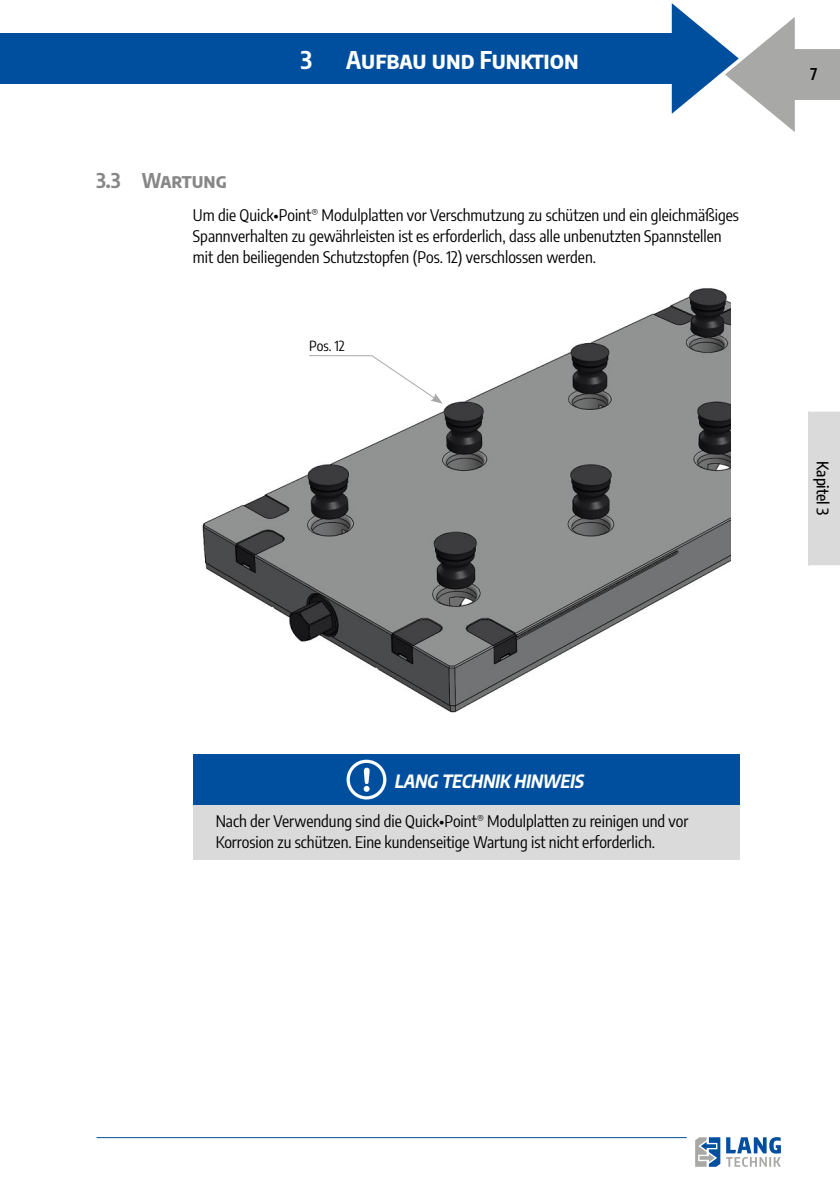
<style>
.page{position:relative;width:840px;height:1191px;background:#fff}
.page>*{position:absolute;margin:0;border:0;box-sizing:border-box;transform-origin:0 0}
.t1{font:700 24px "Encode Sans Condensed";color:#fff}
.t2{font:700 20px "Encode Sans Condensed";color:#878787}
.t3{font:italic 700 18px "Encode Sans Condensed";color:#fff}
.t4{font:16px/21px "Encode Sans Condensed";color:#000}
.t5{font:500 16px "Encode Sans Condensed";color:#000}
.t6{font:600 16px "Encode Sans Condensed";color:#000}
.t7{font:14px "Encode Sans Condensed";color:#000}
</style>
<div class="page">
<div style="left:0;top:33px;width:677px;height:51px;background:#004f9f"></div>
<svg style="left:671px;top:3px;width:168px;height:129px"></svg>
<hr style="left:96px;top:1137px;width:590px;height:1px;background:#004f9f">
<svg style="left:695px;top:1137px;width:85px;height:29px"></svg>
<div style="left:782px;top:63px;width:57px;height:21px;background:#a8a8a7"></div>
<div style="left:808px;top:411px;width:31px;height:155px;background:#dadada"></div>
<hr style="left:808px;top:411px;width:31px;height:1px;background:#fff">
<hr style="left:808px;top:565px;width:31px;height:1px;background:#fff">
<div style="left:193px;top:754px;width:545px;height:51px;background:#004f9f"></div>
<div style="left:193px;top:805px;width:545px;height:54px;background:#dadada"></div>
<svg style="left:346px;top:759px;width:40px;height:40px"></svg>
<img style="left:202px;top:288px;width:528px;height:425px">
<svg style="left:308px;top:355px;width:134px;height:49px"></svg>
<h1 class="t1" style="left:300px;top:42px;width:13px">3</h1>
<h1 class="t1" style="left:346px;top:42px;width:234px">Aufbau und Funktion</h1>
<p class="t2" style="left:96px;top:166px;width:132px">3.3 Wartung</p>
<p class="t4" style="left:193px;top:204px;width:547px">Um die Quick•Point<sup>®</sup> Modulplatten vor Verschmutzung zu schützen und ein gleichmäßiges<br>Spannverhalten zu gewährleisten ist es erforderlich, dass alle unbenutzten Spannstellen mit den beiliegenden Schutzstopfen (Pos. 12) verschlossen werden.</p>
<p class="t7" style="left:309px;top:336px;width:37px">Pos. 12</p>
<p class="t6" style="left:809px;top:62px;width:8px">7</p>
<p class="t5" style="left:833px;top:461px;width:56px;rotate:90deg">Kapitel 3</p>
<p class="t3" style="left:394px;top:767px;width:195px">LANG TECHNIK HINWEIS</p>
<p class="t4" style="left:215px;top:810px;width:474px">Nach der Verwendung sind die Quick•Point<sup>®</sup> Modulplatten zu reinigen und vor<br>Korrosion zu schützen. Eine kundenseitige Wartung ist nicht erforderlich.</p>
</div>
